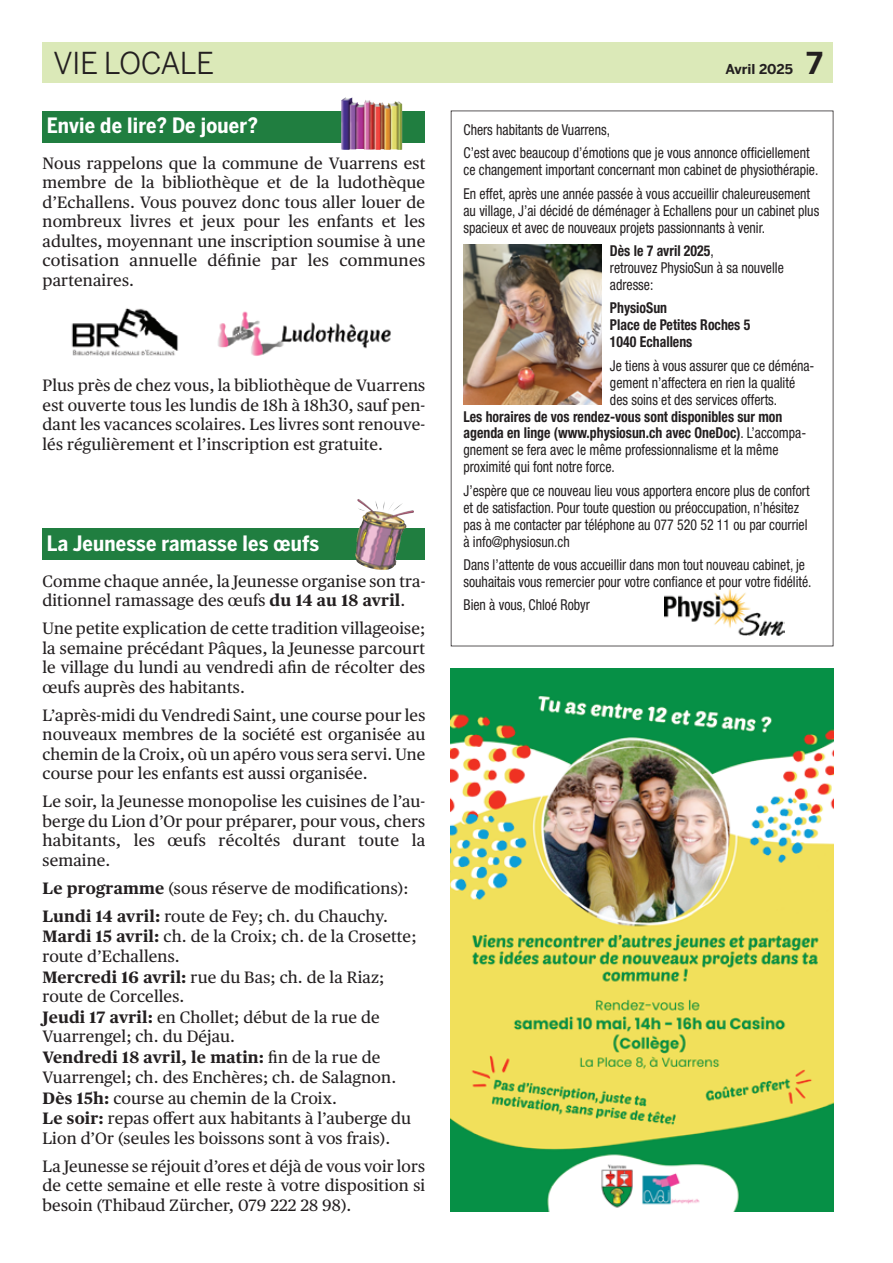
<style>
.page{position:relative;width:893px;height:1263px;background:#fff}
.page>*{position:absolute;margin:0;border:0;box-sizing:border-box;transform-origin:0 0}
.t1{font:30px "Benton Sans";letter-spacing:-.02em;color:#231f20}
.t2{font:700 30px "Benton Sans";color:#231f20}
.t3{font:700 21px "Benton Sans Condensed";letter-spacing:.01em;color:#fff}
.t4{font:16.5px/19.5px "Publico Text";letter-spacing:.01em;color:#231f20;text-align:justify}
.t5{font:condensed 15px/17px "Helvetica Neue";color:#231f20;scale:.92 1}
.t6{font:700 condensed 15px/17px "Helvetica Neue";color:#231f20;scale:.92 1}
.t7{font:700 13.5px "Benton Sans";color:#231f20}
.s1{font-weight:700}
.s2{font-weight:400}
</style>
<div class="page">
<div style="left:43px;top:528px;width:382px;height:32px;background:#207e40"></div>
<img style="left:357px;top:499px;width:14px;height:31px">
<div style="left:43px;top:43px;width:790px;height:40px;background:#dbe9b8"></div>
<div style="left:43px;top:111px;width:382px;height:31px;background:#207e40"></div>
<svg style="left:451px;top:111px;width:382px;height:535px"></svg>
<img style="left:451px;top:669px;width:382px;height:543px">
<img style="left:463px;top:245px;width:138px;height:160px">
<img style="left:71px;top:308px;width:107px;height:49px">
<img style="left:218px;top:311px;width:173px;height:45px">
<img style="left:341px;top:97px;width:61px;height:53px">
<h1 class="t1" style="left:53px;top:45px;width:163px">VIE LOCALE</h1>
<p class="t3" style="left:47px;top:112px;width:213px">Envie de lire? De jouer?</p>
<p class="t4" style="left:43px;top:152px;width:384px">Nous rappelons que la commune de Vuarrens est membre de la bibliothèque et de la ludothèque d’Echallens. Vous pouvez donc tous aller louer de nombreux livres et jeux pour les enfants et les adultes, moyennant une inscription soumise à une cotisation annuelle définie par les communes partenaires.</p>
<p class="t4" style="left:43px;top:375px;width:384px">Plus près de chez vous, la bibliothèque de Vuarrens est ouverte tous les lundis de 18h à 18h30, sauf pen&shy;dant les vacances scolaires. Les livres sont renouve&shy;lés régulièrement et l’inscription est gratuite.</p>
<p class="t3" style="left:47px;top:530px;width:274px">La Jeunesse ramasse les œufs</p>
<p class="t4" style="left:43px;top:570px;width:384px">Comme chaque année, la Jeunesse organise son tra&shy;ditionnel ramassage des œufs <span class="s1">du 14 au 18 avril</span>.</p>
<p class="t4" style="left:43px;top:617px;width:384px">Une petite explication de cette tradition villageoise; la semaine précédant Pâques, la Jeunesse parcourt le village du lundi au vendredi afin de récolter des œufs auprès des habitants.</p>
<p class="t4" style="left:43px;top:704px;width:384px">L’après-midi du Vendredi Saint, une course pour les nouveaux membres de la société est organisée au chemin de la Croix, où un apéro vous sera servi. Une course pour les enfants est aussi organisée.</p>
<p class="t4" style="left:43px;top:790px;width:384px">Le soir, la Jeunesse monopolise les cuisines de l’au&shy;berge du Lion d’Or pour préparer, pour vous, chers habitants, les œufs récoltés durant toute la semaine.</p>
<p class="t4" style="left:43px;top:873px;width:368px;line-height:28px"><span class="s1">Le programme</span> (sous réserve de modifications):<br><span class="s1">Lundi 14 avril:</span> route de Fey; ch. du Chauchy.</p>
<p class="t4" style="left:43px;top:925px;width:375px;line-height:20.1px;text-align:left"><span class="s1">mardi 15 avril:</span> ch. de la Croix; ch. de la Crosette; route d’Echallens.<br><span class="s1">mercredi 16 avril:</span> rue du Bas; ch. de la Riaz; route de Corcelles.<br><span class="s1">Jeudi 17 avril:</span> en Chollet; début de la rue de Vuarrengel; ch. du Déjau.<br><span class="s1">Vendredi 18 avril, le matin:</span> fin de la rue de Vuarrengel; ch. des Enchères; ch. de Salagnon. <span class="s1">dès 15h:</span> course au chemin de la Croix.<br><span class="s1">Le soir:</span> repas offert aux habitants à l’auberge du Lion d’Or (seules les boissons sont à vos frais).</p>
<p class="t4" style="left:43px;top:1155px;width:384px">La Jeunesse se réjouit d’ores et déjà de vous voir lors de cette semaine et elle reste à votre disposition si besoin (Thibaud Zürcher, 079 222 28 98).</p>
<p class="t7" style="left:725px;top:61px;width:69px">Avril 2025</p>
<h1 class="t2" style="left:807px;top:44px;width:18px">7</h1>
<p class="t5" style="left:463px;top:118px;width:378px;line-height:23.4px">Chers habitants de Vuarrens,<br>C’est avec beaucoup d’émotions que je vous annonce officiellement</p>
<p class="t5" style="left:463px;top:158px;width:387px;line-height:23.4px">ce changement important concernant mon cabinet de physiothérapie.<br>En effet, après une année passée à vous accueillir chaleureusement</p>
<p class="t5" style="left:463px;top:202px;width:388px">au village, J’ai décidé de déménager à Echallens pour un cabinet plus spacieux et avec de nouveaux projets passionnants à venir.</p>
<p class="t5" style="left:610px;top:242px;width:190px"><span class="s1">Dès le 7 avril 2025</span>,<br>retrouvez PhysioSun à sa nouvelle adresse:</p>
<p class="t6" style="left:610px;top:299px;width:154px">PhysioSun<br>Place de Petites Roches 5<br>1040 Echallens</p>
<p class="t5" style="left:610px;top:357px;width:224px">Je tiens à vous assurer que ce déména&shy;gement n’affectera en rien la qualité des soins et des services offerts.</p>
<p class="t6" style="left:463px;top:407px;width:374px">Les horaires de vos rendez-vous sont disponibles sur mon agenda en linge (www.physiosun.ch avec OneDoc)<span class="s2">. L’accompa&shy;gnement se fera avec le même professionnalisme et la même proximité qui font notre force.</span></p>
<p class="t5" style="left:463px;top:482px;width:378px">J’espère que ce nouveau lieu vous apportera encore plus de confort et de satisfaction. Pour toute question ou préoccupation, n’hésitez pas à me contacter par téléphone au 077 520 52 11 ou par courriel à info@physiosun.ch</p>
<p class="t5" style="left:463px;top:556px;width:380px">Dans l’attente de vous accueillir dans mon tout nouveau cabinet, je souhaitais vous remercier pour votre confiance et pour votre fidélité.</p>
<p class="t5" style="left:463px;top:596px;width:139px">Bien à vous, Chloé Robyr</p>
</div>
